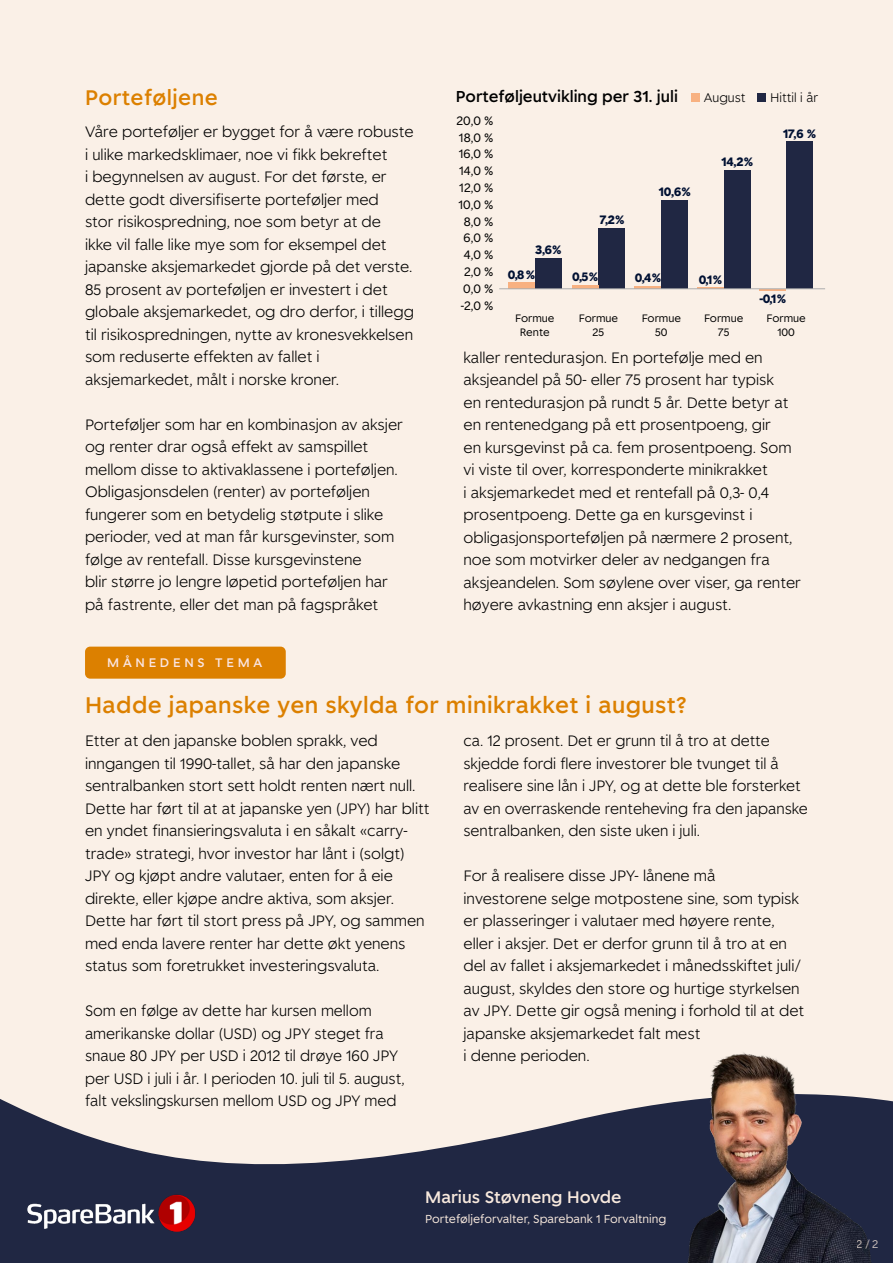
<style>
.page{position:relative;width:893px;height:1263px;background:#faf0e7}
.page>*{position:absolute;margin:0;border:0;box-sizing:border-box;transform-origin:0 0}
.t1{font:500 22.5px "Spare Bank 1";letter-spacing:.02em;color:#dc8000}
.t2{font:500 21px "Spare Bank 1";letter-spacing:.02em;color:#dc8000}
.t3{font:500 16.65px "Spare Bank 1";color:#f8e9dd}
.t4{font:500 15.75px "Spare Bank 1";color:#000}
.t5{font:300 15px/22.5px "Spare Bank 1";color:#000}
.t6{font:300 12.45px "Spare Bank 1";color:#000}
.t7{font:500 12.45px "Spare Bank 1";letter-spacing:.3em;color:#fae4e0}
.t8{font:12.15px "Spare Bank 1";color:#000}
.t9{font:700 12.15px "Spare Bank 1";color:#001032}
.t10{font:11.55px "Spare Bank 1";color:#f8e9dd}
.t11{font:11.1px "Spare Bank 1";color:#f8e9dd}
.t12{font:10.65px "Spare Bank 1";color:#000}
</style>
<div class="page">
<svg style="left:0;top:1099px;width:893px;height:164px;fill:#202743"></svg>
<img style="left:17px;top:1187px;width:185px;height:51px">
<img style="left:646px;top:1052px;width:231px;height:211px">
<div style="left:85px;top:647px;width:201px;height:32px;background:#dc8000;border-radius:5px"></div>
<div style="left:758px;top:94px;width:8px;height:8px;background:#202743"></div>
<div style="left:691px;top:94px;width:8px;height:8px;background:#f8b181"></div>
<div style="left:535px;top:258px;width:27px;height:31px;background:#202743"></div>
<div style="left:508px;top:283px;width:27px;height:6px;background:#f8b181"></div>
<div style="left:598px;top:228px;width:27px;height:61px;background:#202743"></div>
<hr style="left:572px;top:285px;width:26px;height:4px;background:#f8b181">
<div style="left:661px;top:200px;width:27px;height:89px;background:#202743"></div>
<hr style="left:634px;top:286px;width:27px;height:3px;background:#f8b181">
<div style="left:724px;top:170px;width:27px;height:119px;background:#202743"></div>
<hr style="left:697px;top:287px;width:27px;height:2px;background:#f8b181">
<div style="left:786px;top:142px;width:27px;height:147px;background:#202743"></div>
<svg style="left:759px;top:289px;width:27px;height:1px"></svg>
<hr style="left:499px;top:288px;width:326px;height:1px;background:#adadad">
<p class="t2" style="left:85px;top:84px;width:134px">Porteføljene</p>
<p class="t5" style="left:85px;top:120px;width:330px">Våre porteføljer er bygget for å være robuste i ulike markedsklimaer, noe vi fikk bekreftet<br>i begynnelsen av august. For det første, er dette godt diversifiserte porteføljer med<br>stor risikospredning, noe som betyr at de<br>ikke vil falle like mye som for eksempel det japanske aksjemarkedet gjorde på det verste.<br>85 prosent av porteføljen er investert i det globale aksjemarkedet, og dro derfor, i tillegg til risikospredningen, nytte av kronesvekkelsen som reduserte effekten av fallet i aksjemarkedet, målt i norske kroner.</p>
<p class="t5" style="left:85px;top:413px;width:319px">Porteføljer som har en kombinasjon av aksjer og renter drar også effekt av samspillet mellom disse to aktivaklassene i porteføljen.<br>Obligasjonsdelen (renter) av porteføljen fungerer som en betydelig støtpute i slike perioder, ved at man får kursgevinster, som følge av rentefall. Disse kursgevinstene<br>blir større jo lengre løpetid porteføljen har på fastrente, eller det man på fagspråket</p>
<p class="t4" style="left:456px;top:86px;width:224px">Porteføljeutvikling per 31. juli</p>
<p class="t6" style="left:704px;top:89px;width:43px">August</p>
<p class="t6" style="left:770px;top:89px;width:49px">Hittil i år</p>
<p class="t8" style="left:456px;top:112px;width:38px">20,0 %</p>
<p class="t8" style="left:459px;top:129px;width:36px">18,0 %</p>
<p class="t8" style="left:459px;top:146px;width:36px">16,0 %</p>
<p class="t8" style="left:459px;top:163px;width:35px">14,0 %</p>
<p class="t8" style="left:459px;top:180px;width:35px">12,0 %</p>
<p class="t8" style="left:458px;top:196px;width:36px">10,0 %</p>
<p class="t8" style="left:464px;top:213px;width:31px">8,0 %</p>
<p class="t8" style="left:464px;top:230px;width:31px">6,0 %</p>
<p class="t8" style="left:464px;top:247px;width:31px">4,0 %</p>
<p class="t8" style="left:464px;top:264px;width:30px">2,0 %</p>
<p class="t8" style="left:463px;top:280px;width:31px">0,0 %</p>
<p class="t8" style="left:461px;top:297px;width:34px">-2,0 %</p>
<p class="t12" style="left:515px;top:312px;width:41px">Formue</p>
<p class="t12" style="left:520px;top:325px;width:31px">Rente</p>
<p class="t9" style="left:783px;top:125px;width:35px">17,6 %</p>
<p class="t9" style="left:721px;top:154px;width:33px">14,2 %</p>
<p class="t9" style="left:659px;top:184px;width:33px">10,6 %</p>
<p class="t9" style="left:599px;top:212px;width:26px">7,2 %</p>
<p class="t9" style="left:535px;top:242px;width:28px">3,6 %</p>
<p class="t9" style="left:508px;top:267px;width:29px">0,8 %</p>
<p class="t9" style="left:572px;top:269px;width:27px">0,5 %</p>
<p class="t9" style="left:635px;top:270px;width:28px">0,4 %</p>
<p class="t9" style="left:699px;top:271px;width:25px">0,1 %</p>
<p class="t9" style="left:759px;top:291px;width:28px">-0,1 %</p>
<p class="t12" style="left:579px;top:312px;width:41px">Formue</p>
<p class="t12" style="left:593px;top:325px;width:13px">25</p>
<p class="t12" style="left:642px;top:312px;width:41px">Formue</p>
<p class="t12" style="left:655px;top:325px;width:14px">50</p>
<p class="t12" style="left:704px;top:312px;width:41px">Formue</p>
<p class="t12" style="left:718px;top:325px;width:13px">75</p>
<p class="t12" style="left:766px;top:312px;width:41px">Formue</p>
<p class="t12" style="left:777px;top:325px;width:19px">100</p>
<p class="t5" style="left:463px;top:345px;width:339px">kaller rentedurasjon. En portefølje med en aksjeandel på 50- eller 75 prosent har typisk<br>en rentedurasjon på rundt 5 år. Dette betyr at en rentenedgang på ett prosentpoeng, gir<br>en kursgevinst på ca. fem prosentpoeng. Som vi viste til over, korresponderte minikrakket<br>i aksjemarkedet med et rentefall på 0,3- 0,4 prosentpoeng. Dette ga en kursgevinst i obligasjonsporteføljen på nærmere 2 prosent, noe som motvirker deler av nedgangen fra aksjeandelen. Som søylene over viser, ga renter høyere avkastning enn aksjer i august.</p>
<p class="t7" style="left:107px;top:654px;width:156px">MÅNEDENS TEMA</p>
<p class="t1" style="left:85px;top:691px;width:603px">Hadde japanske yen skylda for minikrakket i august?</p>
<p class="t5" style="left:85px;top:729px;width:346px">Etter at den japanske boblen sprakk, ved inngangen til 1990-tallet, så har den japanske sentralbanken stort sett holdt renten nært null.<br>Dette har ført til at at japanske yen (JPY) har blitt en yndet finansieringsvaluta i en såkalt «carry&shy;trade» strategi, hvor investor har lånt i (solgt)<br>JPY og kjøpt andre valutaer, enten for å eie direkte, eller kjøpe andre aktiva, som aksjer.<br>Dette har ført til stort press på JPY, og sammen med enda lavere renter har dette økt yenens status som foretrukket investeringsvaluta.</p>
<p class="t5" style="left:85px;top:999px;width:321px">Som en følge av dette har kursen mellom amerikanske dollar (USD) og JPY steget fra snaue 80 JPY per USD i 2012 til drøye 160 JPY per USD i juli i år. I perioden 10. juli til 5. august, falt vekslingskursen mellom USD og JPY med</p>
<p class="t5" style="left:463px;top:729px;width:346px">ca. 12 prosent. Det er grunn til å tro at dette skjedde fordi flere investorer ble tvunget til å realisere sine lån i JPY, og at dette ble forsterket av en overraskende renteheving fra den japanske sentralbanken, den siste uken i juli.</p>
<p class="t5" style="left:463px;top:864px;width:342px">For å realisere disse JPY- lånene må<br>investorene selge motpostene sine, som typisk er plasseringer i valutaer med høyere rente, eller i aksjer. Det er derfor grunn til å tro at en del av fallet i aksjemarkedet i månedsskiftet juli/ august, skyldes den store og hurtige styrkelsen av JPY. Dette gir også mening i forhold til at det japanske aksjemarkedet falt mest<br>i denne perioden.</p>
<p class="t3" style="left:425px;top:1187px;width:198px">Marius Støvneng Hovde</p>
<p class="t10" style="left:425px;top:1211px;width:243px">Porteføljeforvalter, Sparebank 1 Forvaltning</p>
<p class="t11" style="left:857px;top:1237px;width:23px">2/2</p>
</div>
